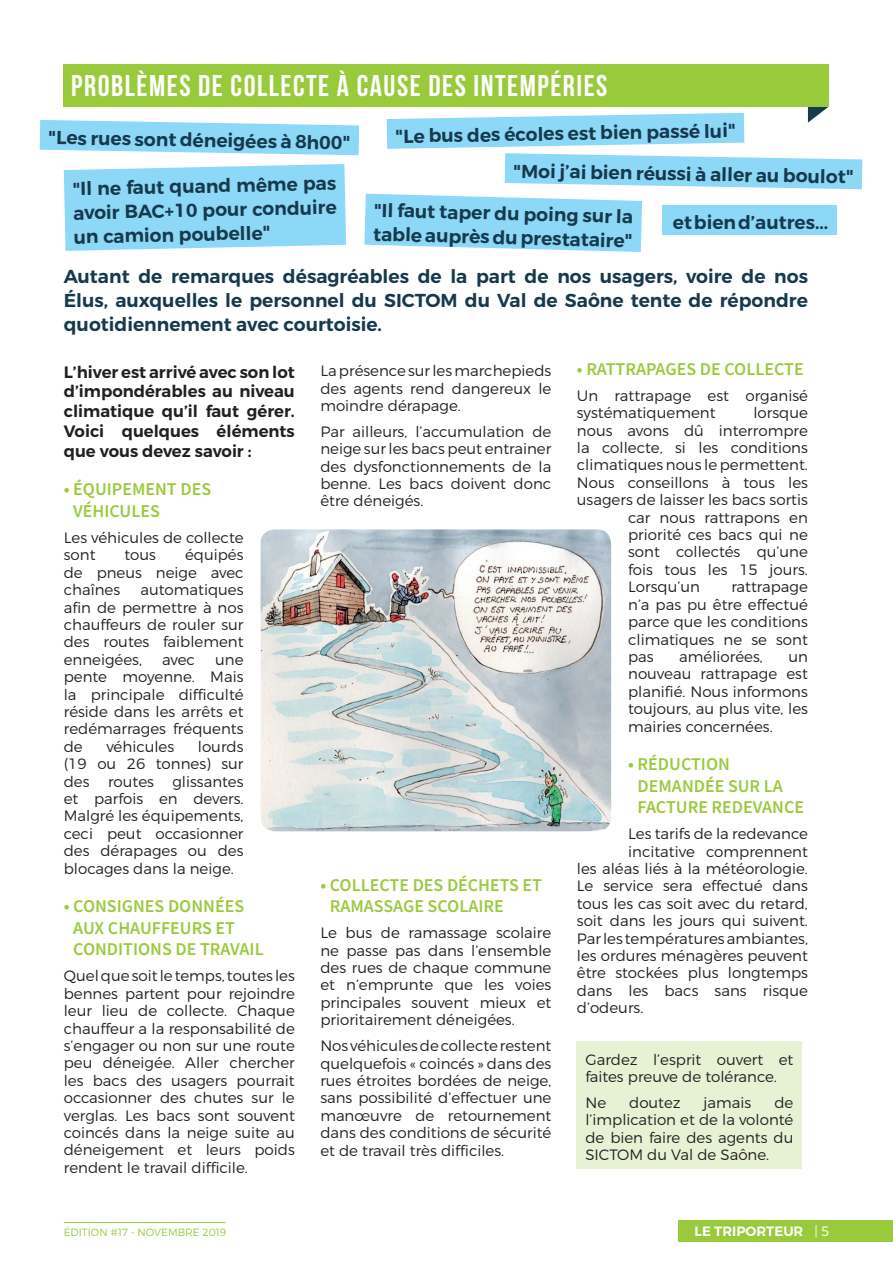
<style>
.page{position:relative;width:893px;height:1263px;background:#fff}
.page>*{position:absolute;margin:0;border:0;box-sizing:border-box;transform-origin:0 0}
.t1{font:700 30px "Bebas Neue";letter-spacing:.05em;color:#fff}
.t2{font:600 18.75px/24px "Montserrat";color:#16394c;text-align:justify}
.t3{font:600 18px/21.6px "Source Sans Pro";color:#99ca3b}
.t4{font:600 16.5px/19.8px "Montserrat";color:#231f20;text-align:justify}
.t5{font:300 15px/17.4px "Montserrat";color:#231f20;text-align:justify}
.t6{font:600 13.5px "Montserrat";color:#fff}
.t7{font:300 10.5px "Montserrat";color:#99ca3b}
.s1{font-weight:300}
</style>
<div class="page">
<div style="left:678px;top:1220px;width:215px;height:22px;background:#99ca3b"></div>
<hr style="left:64px;top:1222px;width:161px;height:1px;background:#99ca3b">
<div style="left:64px;top:64px;width:765px;height:42px;background:#99ca3b"></div>
<div style="left:577px;top:1041px;width:225px;height:128px;background:#e7f1d4"></div>
<svg style="left:40px;top:94px;width:822px;height:158px"></svg>
<div style="left:662px;top:205px;width:175px;height:30px;background:#8dd7f7"></div>
<img style="left:261px;top:529px;width:350px;height:302px">
<h1 class="t1" style="left:71px;top:69px;width:538px">PROBLÈMES DE COLLECTE À CAUSE DES INTEMPÉRIES</h1>
<p class="t2" style="left:49px;top:126px;width:303px;rotate:1deg">"Les rues sont déneigées à 8h00"</p>
<p class="t2" style="left:73px;top:177px;width:265px;rotate:-1deg">"Il ne faut quand même pas avoir BAC+1 0 pour conduire un camion poubelle"</p>
<p class="t2" style="left:395px;top:125px;width:342px;rotate:-1deg">"Le bus des écoles est bien passé lui"</p>
<p class="t2" style="left:514px;top:159px;width:342px;rotate:1deg">"Moi j’ai bien réussi à aller au boulot"</p>
<p class="t2" style="left:374px;top:199px;width:261px;rotate:1deg">"Il faut taper du poing sur la table auprès du prestataire"</p>
<p class="t2" style="left:673px;top:211px;width:157px">et bien d’autres...</p>
<p class="t2" style="left:64px;top:265px;width:746px">Autant de remarques désagréables de la part de nos usagers, voire de nos Élus, auxquelles le personnel du SICTOM du Val de Saône tente de répondre quotidiennement avec courtoisie.</p>
<p class="t4" style="left:64px;top:362px;width:233px">L’hiver est arrivé avec son lot d’impondérables au niveau climatique qu’il faut gérer.<br>Voici quelques éléments que vous devez savoir :</p>
<p class="t3" style="left:73px;top:478px;width:139px;text-indent:-9px">• ÉQUIPEMENT DES<br>VÉHICULES</p>
<p class="t5" style="left:64px;top:529px;width:181px">Les véhicules de collecte sont</p>
<p class="t3" style="left:577px;top:358px;width:228px">• RATTRAPAGES DE COLLECTE</p>
<p class="t5" style="left:577px;top:387px;width:233px">Un rattrapage est organisé systématiquement</p>
<p class="t5" style="left:320px;top:362px;width:233px">La présence sur les marchepieds des agents rend dangereux le moindre dérapage.</p>
<p class="t5" style="left:320px;top:423px;width:233px">Par ailleurs, l’accumulation de neige sur les bacs peut entrainer des dysfonctionnements de la benne. Les bacs doivent donc être déneigés.</p>
<p class="t5" style="left:753px;top:404px;width:56px">lorsque</p>
<p class="t5" style="left:577px;top:421px;width:233px">nous avons dû interrompre</p>
<p class="t5" style="left:577px;top:439px;width:232px">la collecte, si les conditions</p>
<p class="t5" style="left:577px;top:456px;width:233px">climatiques nous le permettent.</p>
<p class="t5" style="left:577px;top:474px;width:233px">Nous conseillons à tous les</p>
<p class="t5" style="left:577px;top:491px;width:232px">usagers de laisser les bacs sortis</p>
<p class="t5" style="left:628px;top:508px;width:181px">car nous rattrapons en</p>
<p class="t5" style="left:628px;top:526px;width:181px">priorité ces bacs qui ne</p>
<p class="t5" style="left:628px;top:543px;width:181px">sont collectés qu’une</p>
<p class="t5" style="left:628px;top:561px;width:181px">fois tous les 15 jours.</p>
<p class="t5" style="left:628px;top:578px;width:73px">Lorsqu’un</p>
<p class="t5" style="left:64px;top:546px;width:181px;text-indent:121px">équipés de pneus neige avec chaînes</p>
<p class="t5" style="left:125px;top:546px;width:33px">tous</p>
<p class="t5" style="left:628px;top:578px;width:181px;text-indent:103px">rattrapage n’a pas pu être effectué parce que les conditions climatiques ne se sont pas</p>
<p class="t5" style="left:64px;top:581px;width:181px;text-indent:77px">automatiques afin de permettre à nos chauffeurs de rouler sur des routes faiblement enneigées,</p>
<p class="t5" style="left:679px;top:648px;width:85px">améliorées,</p>
<p class="t5" style="left:628px;top:648px;width:181px;text-indent:160px">un nouveau rattrapage est planifié. Nous informons toujours, au plus vite, les mairies concernées.</p>
<p class="t3" style="left:638px;top:753px;width:168px;text-indent:-9px">• RÉDUCTION<br>DEMANDÉE SUR LA<br>FACTURE REDEVANCE</p>
<p class="t5" style="left:628px;top:825px;width:181px">Les tarifs de la redevance</p>
<p class="t5" style="left:628px;top:842px;width:181px">incitative comprennent</p>
<p class="t5" style="left:577px;top:860px;width:233px">les aléas liés à la météorologie.</p>
<p class="t5" style="left:577px;top:877px;width:233px">Le service sera effectué dans</p>
<p class="t5" style="left:577px;top:894px;width:233px">tous les cas soit avec du retard,</p>
<p class="t5" style="left:577px;top:912px;width:233px">soit dans les jours qui suivent.</p>
<p class="t5" style="left:577px;top:929px;width:233px">Par les températures ambiantes,</p>
<p class="t5" style="left:577px;top:947px;width:233px">les ordures ménagères peuvent</p>
<p class="t5" style="left:577px;top:964px;width:233px">être stockées plus longtemps</p>
<p class="t5" style="left:577px;top:981px;width:232px">dans les bacs sans risque</p>
<p class="t5" style="left:577px;top:999px;width:68px">d’odeurs.</p>
<p class="t5" style="left:64px;top:650px;width:181px;text-indent:151px">une pente moyenne. Mais la principale difficulté réside dans les arrêts et redémarrages fréquents de</p>
<p class="t5" style="left:162px;top:650px;width:34px">avec</p>
<p class="t5" style="left:106px;top:737px;width:69px">véhicules</p>
<p class="t5" style="left:64px;top:737px;width:181px;text-indent:134px">lourds (19 ou 26 tonnes) sur des routes glissantes et parfois en devers.<br>Malgré les équipements, ceci peut occasionner des dérapages ou des blocages dans la neige.</p>
<p class="t3" style="left:73px;top:895px;width:192px;text-indent:-9px">• CONSIGNES DONNÉES<br>AUX CHAUFFEURS ET<br>CONDITIONS DE TRAVAIL</p>
<p class="t5" style="left:64px;top:967px;width:233px">Quel que soit le temps, toutes les bennes partent pour rejoindre leur lieu de collecte. Chaque chauffeur a la responsabilité de s’engager ou non sur une route peu déneigée. Aller chercher les bacs des usagers pourrait occasionner des chutes sur le verglas. Les bacs sont souvent coincés dans la neige suite au déneigement et leurs poids rendent le travail difficile.</p>
<p class="t3" style="left:330px;top:874px;width:214px;text-indent:-9px">• COLLECTE DES DÉCHETS ET<br>RAMASSAGE SCOLAIRE</p>
<p class="t5" style="left:320px;top:924px;width:233px">Le bus de ramassage scolaire ne passe pas dans l’ensemble des rues de chaque commune et n’emprunte que les voies principales souvent mieux et prioritairement déneigées.</p>
<p class="t5" style="left:320px;top:1037px;width:233px">Nos véhicules de collecte restent quelquefois « coincés » dans des rues étroites bordées de neige, sans possibilité d’effectuer une manœuvre de retournement dans des conditions de sécurité et de travail très difficiles.</p>
<p class="t5" style="left:585px;top:1050px;width:209px">Gardez l’esprit ouvert et faites preuve de tolérance.</p>
<p class="t5" style="left:585px;top:1094px;width:22px">Ne</p>
<p class="t5" style="left:629px;top:1094px;width:53px">doutez</p>
<p class="t5" style="left:704px;top:1094px;width:49px">jamais</p>
<p class="t5" style="left:585px;top:1094px;width:210px;text-indent:189px">de l’implication et de la volonté de bien faire des agents du SICTOM du Val de Saône.</p>
<p class="t7" style="left:64px;top:1226px;width:164px">ÉDITION #17 - NOVEMBRE 2019</p>
<p class="t6" style="left:695px;top:1223px;width:136px">LE TRIPORTEUR <span class="s1">| 5</span></p>
</div>
